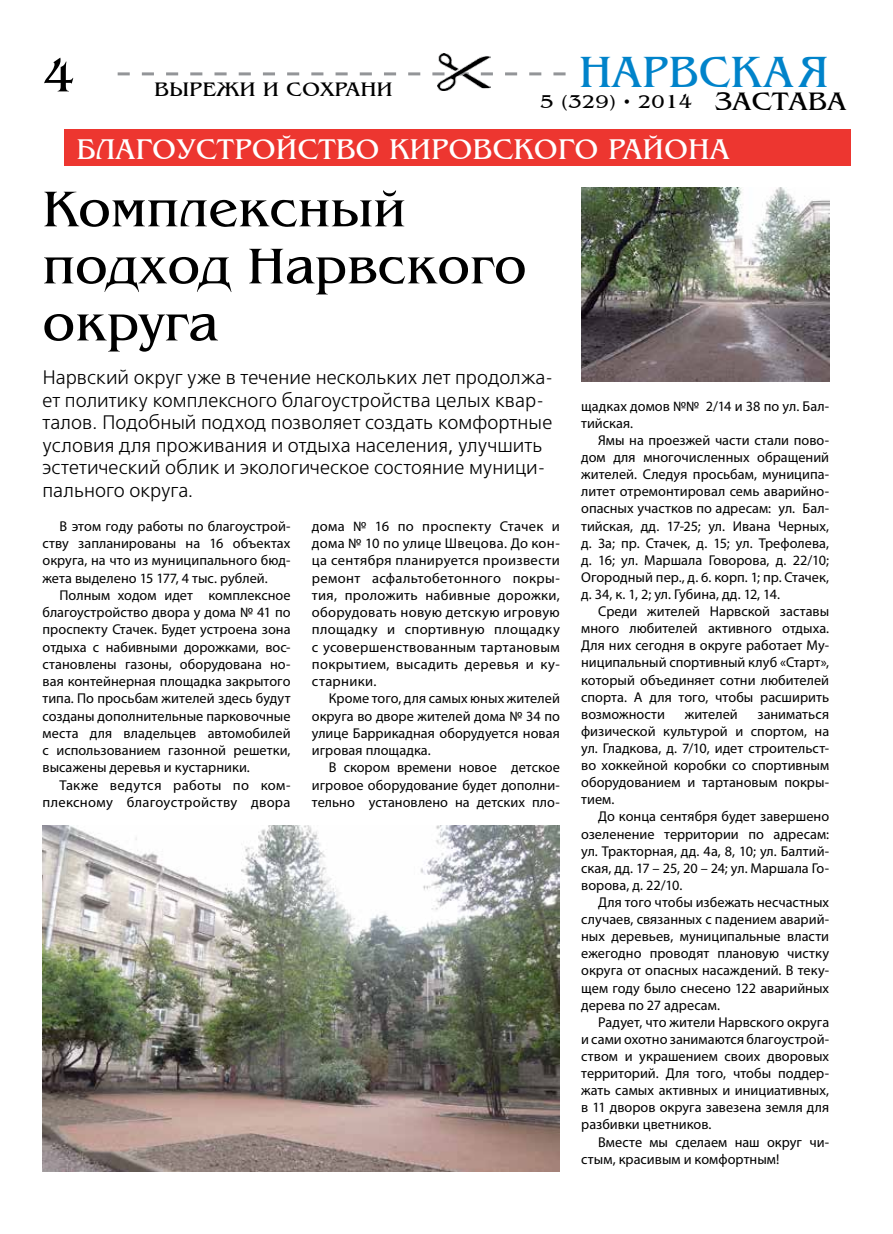
<style>
.page{position:relative;width:893px;height:1234px;background:#fff}
.page>*{position:absolute;margin:0;border:0;box-sizing:border-box;transform-origin:0 0}
.t1{font:52.5px/57px "AG Bengaly";color:#000}
.t2{font:46.5px "AG Bengaly";color:#000;scale:1.1 1}
.t3{font:45.9px "AG Bengaly";color:#0083ca}
.t4{font:30px "AG Bengaly";color:#fff}
.t5{font:26.55px "AG Bengaly";color:#000;scale:1.1 1}
.t6{font:20.55px "AG Bengaly";color:#000;scale:1.1 1}
.t7{font:19.5px/22.5px "Free Set C";color:#000}
.t8{font:19.5px "AG Bengaly";color:#000;scale:1.1 1}
.t9{font:14.25px/17.1px "Myriad Pro";letter-spacing:.005em;color:#000;text-align:justify}
.t10{font:14.25px/17.2px "Myriad Pro";letter-spacing:.025em;color:#000;text-align:right}
</style>
<div class="page">
<svg style="left:118px;top:72px;width:448px;height:3px"></svg>
<img style="left:438px;top:53px;width:52px;height:37px">
<img style="left:43px;top:825px;width:516px;height:345px">
<img style="left:581px;top:187px;width:248px;height:194px">
<div style="left:64px;top:129px;width:786px;height:37px;background:#ed3630"></div>
<h2 class="t2" style="left:43px;top:52px;width:31px">4</h2>
<h3 class="t6" style="left:154px;top:79px;width:218px">Вырежи и сохрани</h3>
<h3 class="t3" style="left:579px;top:48px;width:251px">Нарвская</h3>
<h3 class="t5" style="left:715px;top:88px;width:121px">застава</h3>
<h3 class="t8" style="left:540px;top:92px;width:140px">5 (329) • 2014</h3>
<h3 class="t4" style="left:77px;top:134px;width:655px">благоустройство кировского района</h3>
<h1 class="t1" style="left:43px;top:181px;width:486px">Комплексный подход Нарвского округа</h1>
<p class="t7" style="left:43px;top:367px;width:512px">Нарвский округ уже в течение нескольких лет продолжа&shy;ет политику комплексного благоустройства целых квар&shy;талов. Подобный подход позволяет создать комфортные условия для проживания и отдыха населения, улучшить эстетический облик и экологическое состояние муници&shy;пального округа.</p>
<p class="t9" style="left:43px;top:517px;width:250px;text-indent:17px">В этом году работы по благоустрой&shy;ству запланированы на 16 объектах округа, на что из муниципального бюд&shy;жета выделено 15 177, 4 тыс. рублей.</p>
<p class="t9" style="left:43px;top:586px;width:250px;text-indent:17px">Полным ходом идет комплексное благоустройство двора у дома № 41 по проспекту Стачек. Будет устроена зона отдыха с набивными дорожками, вос&shy;становлены газоны, оборудована но&shy;вая контейнерная площадка закрытого типа. По просьбам жителей здесь будут созданы дополнительные парковочные места для владельцев автомобилей с использованием газонной решетки, высажены деревья и кустарники.</p>
<p class="t10" style="left:43px;top:775px;width:250px">Также ведутся работы по ком&shy;плексному благоустройству двора</p>
<p class="t9" style="left:312px;top:517px;width:250px">дома № 16 по проспекту Стачек и дома № 10 по улице Швецова. До кон&shy;ца сентября планируется произвести ремонт асфальтобетонного покры&shy;тия, проложить набивные дорожки, оборудовать новую детскую игровую площадку и спортивную площадку с усовершенствованным тартановым покрытием, высадить деревья и ку&shy;старники.</p>
<p class="t9" style="left:312px;top:689px;width:250px;text-indent:17px">Кроме того, для самых юных жителей округа во дворе жителей дома № 34 по улице Баррикадная оборудуется новая игровая площадка.</p>
<p class="t9" style="left:312px;top:758px;width:250px;text-indent:17px">В скором времени новое детское игровое оборудование будет дополни&shy;тельно установлено на детских пло-</p>
<p class="t9" style="left:581px;top:397px;width:250px">щадках домов №№ 2/14 и 38 по ул. Бал&shy;тийская.</p>
<p class="t9" style="left:581px;top:431px;width:250px;text-indent:17px">Ямы на проезжей части стали пово&shy;дом для многочисленных обращений жителей. Следуя просьбам, муниципа&shy;литет отремонтировал семь аварийно&shy;опасных участков по адресам: ул. Бал&shy;тийская, дд. 17-25; ул. Ивана Черных, д. 3а; пр. Стачек, д. 15; ул. Трефолева, д. 16; ул. Маршала Говорова, д. 22/10; Огородный пер., д. 6. корп. 1; пр. Стачек, д. 34, к. 1, 2; ул. Губина, дд. 12, 14.</p>
<p class="t9" style="left:581px;top:602px;width:250px;text-indent:17px">Среди жителей Нарвской заставы много любителей активного отдыха.<br>Для них сегодня в округе работает Му&shy;ниципальный спортивный клуб «Старт», который объединяет сотни любителей спорта. А для того, чтобы расширить возможности</p>
<p class="t9" style="left:685px;top:705px;width:55px">жителей</p>
<p class="t9" style="left:581px;top:705px;width:250px;text-indent:176px">заниматься физической культурой и спортом, на ул. Гладкова, д. 7/10, идет строительст&shy;во хоккейной коробки со спортивным оборудованием и тартановым покры&shy;тием.</p>
<p class="t9" style="left:581px;top:807px;width:250px;text-indent:17px">До конца сентября будет завершено озеленение территории по адресам: ул. Тракторная, дд. 4а, 8, 10; ул. Балтий&shy;ская, дд. 17 – 25, 20 – 24; ул. Маршала Го&shy;ворова, д. 22/10.</p>
<p class="t9" style="left:581px;top:893px;width:250px;text-indent:17px">Для того чтобы избежать несчастных случаев, связанных с падением аварий&shy;ных деревьев, муниципальные власти ежегодно проводят плановую чистку округа от опасных насаждений. В теку&shy;щем году было снесено 122 аварийных дерева по 27 адресам.</p>
<p class="t9" style="left:581px;top:1012px;width:250px;text-indent:17px">Радует, что жители Нарвского округа и сами охотно занимаются благоустрой&shy;ством и украшением своих дворовых территорий. Для того, чтобы поддер&shy;жать самых активных и инициативных, в 11 дворов округа завезена земля для разбивки цветников.</p>
<p class="t9" style="left:581px;top:1132px;width:250px;text-indent:17px">Вместе мы сделаем наш округ чи&shy;стым, красивым и комфортным!</p>
</div>
